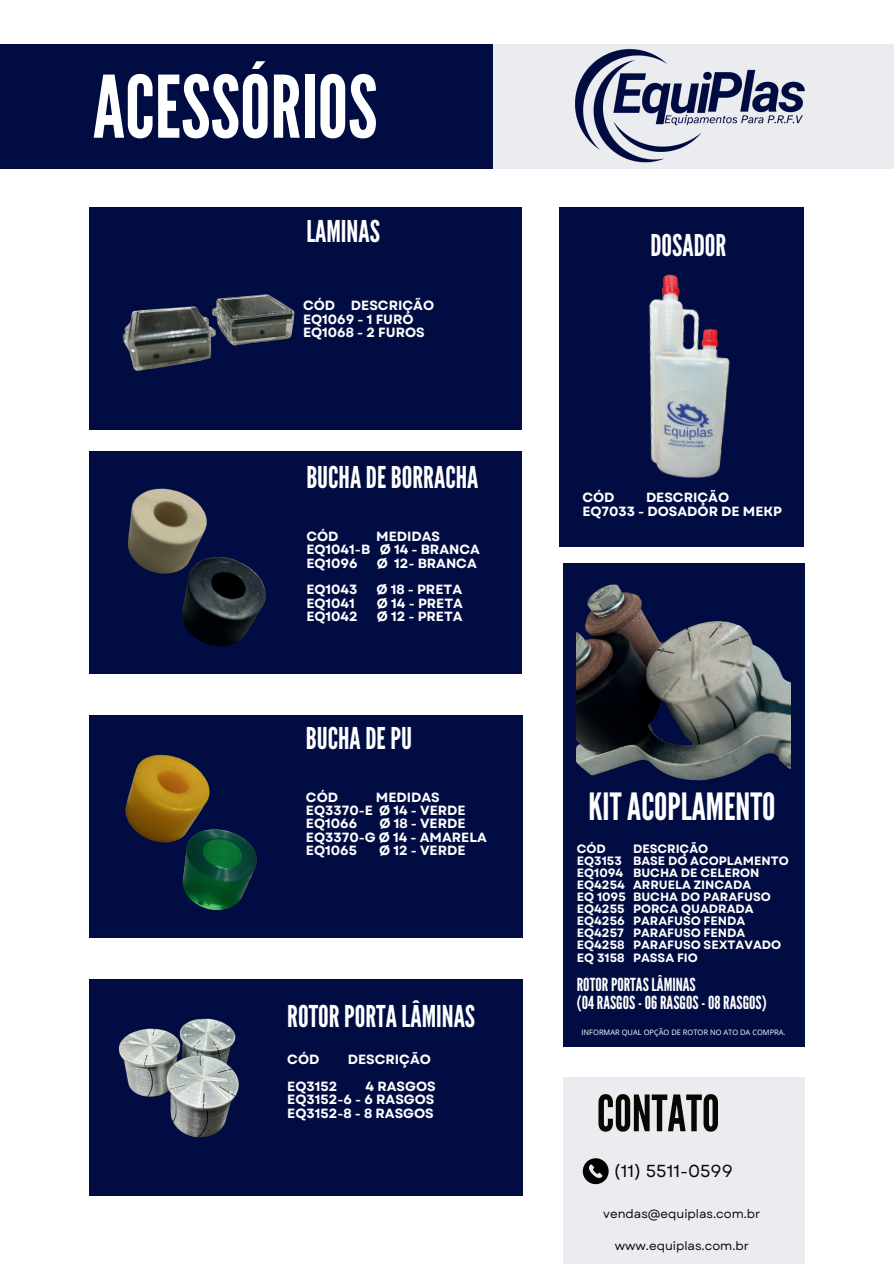
<style>
.page{position:relative;width:894px;height:1264px;background:#fff}
.page>*{position:absolute;margin:0;border:0;box-sizing:border-box;transform-origin:0 0}
.t1{font:85.95px "League Gothic";color:#fff}
.t2{font:49.95px "League Gothic";color:#080704}
.t3{font:37.5px "League Gothic";color:#fff}
.t4{font:30px "League Gothic";color:#fff}
.t5{font:18px/18px "League Gothic";color:#fff}
.t6{font:17.4px "Garet";color:#080704}
.t7{font:700 13.35px/13.4px "Garet";color:#fff}
.t8{font:700 12px/12px "Garet";color:#fff}
.t9{font:12px "Garet";color:#080704}
.t10{font:7.5px "Open Sans";color:#fff}
</style>
<div class="page">
<div style="left:0;top:44px;width:493px;height:124px;background:#000c42"></div>
<div style="left:493px;top:44px;width:400px;height:124px;background:#eaecef"></div>
<div style="left:89px;top:451px;width:433px;height:222px;background:#000c42"></div>
<div style="left:89px;top:715px;width:433px;height:223px;background:#000c42"></div>
<div style="left:89px;top:979px;width:433px;height:216px;background:#000c42"></div>
<div style="left:562px;top:1077px;width:242px;height:186px;background:#eaecef"></div>
<div style="left:562px;top:563px;width:242px;height:483px;background:#000c42"></div>
<svg style="left:582px;top:1158px;width:26px;height:26px"></svg>
<img style="left:576px;top:584px;width:214px;height:196px">
<div style="left:89px;top:207px;width:433px;height:223px;background:#000c42"></div>
<div style="left:559px;top:207px;width:245px;height:339px;background:#000c42"></div>
<img style="left:122px;top:294px;width:173px;height:77px">
<img style="left:128px;top:488px;width:79px;height:86px">
<img style="left:167px;top:546px;width:99px;height:101px">
<img style="left:125px;top:754px;width:85px;height:89px">
<img style="left:176px;top:821px;width:81px;height:89px">
<img style="left:118px;top:1018px;width:121px;height:120px">
<img style="left:649px;top:274px;width:81px;height:204px">
<img style="left:568px;top:49px;width:242px;height:120px">
<h1 class="t1" style="left:93px;top:56px;width:286px">ACESSÓRIOS</h1>
<h3 class="t4" style="left:306px;top:213px;width:75px">LAMINAS</h3>
<p class="t7" style="left:303px;top:299px;width:133px">CÓD DESCRIÇÃO<br>EQ1069 - 1 FURO<br>EQ1068 - 2 FUROS</p>
<h3 class="t4" style="left:306px;top:460px;width:173px">BUCHA DE BORRACHA</h3>
<p class="t7" style="left:306px;top:530px;width:34px">CÓD</p>
<p class="t7" style="left:306px;top:530px;width:175px;text-indent:70px">MEDIDAS<br>EQ1041-B Ø 14 - BRANCA<br>EQ1096</p>
<p class="t7" style="left:376px;top:557px;width:102px">Ø 12- BRANCA</p>
<p class="t7" style="left:306px;top:583px;width:53px">EQ1043</p>
<p class="t7" style="left:376px;top:583px;width:87px">Ø 18 - PRETA</p>
<p class="t7" style="left:306px;top:597px;width:50px">EQ1041</p>
<p class="t7" style="left:377px;top:597px;width:87px">Ø 14 - PRETA</p>
<p class="t7" style="left:306px;top:610px;width:53px">EQ1042</p>
<p class="t7" style="left:376px;top:610px;width:87px">Ø 12 - PRETA</p>
<h3 class="t4" style="left:306px;top:720px;width:108px">BUCHA DE PU</h3>
<p class="t7" style="left:306px;top:790px;width:34px">CÓD</p>
<p class="t7" style="left:306px;top:790px;width:161px;text-indent:70px">MEDIDAS<br>EQ3370-E Ø 14 - VERDE<br>EQ1066</p>
<p class="t7" style="left:306px;top:817px;width:182px;text-indent:73px">Ø 18 - VERDE<br>EQ3370-G Ø 14 - AMARELA<br>EQ1065</p>
<p class="t7" style="left:379px;top:844px;width:88px">Ø 12 - VERDE</p>
<h3 class="t4" style="left:287px;top:998px;width:189px">ROTOR PORTA LÂMINAS</h3>
<p class="t7" style="left:287px;top:1053px;width:34px">CÓD</p>
<p class="t7" style="left:347px;top:1053px;width:85px">DESCRIÇÃO</p>
<p class="t7" style="left:287px;top:1080px;width:52px">EQ3152</p>
<p class="t7" style="left:287px;top:1080px;width:150px;text-align:justify;text-indent:78px">4 RASGOS EQ3152-6 - 6 RASGOS EQ3152-8 - 8 RASGOS</p>
<h3 class="t4" style="left:650px;top:228px;width:77px">DOSADOR</h3>
<p class="t7" style="left:582px;top:491px;width:34px">CÓD</p>
<p class="t7" style="left:582px;top:491px;width:201px;text-indent:64px">DESCRIÇÃO<br>EQ7033 - DOSADOR DE MEKP</p>
<h3 class="t3" style="left:588px;top:784px;width:188px">KIT ACOPLAMENTO</h3>
<p class="t8" style="left:576px;top:843px;width:51px">CÓD<br>EQ3153<br>EQ1094<br>EQ4254<br>EQ 1095<br>EQ4255<br>EQ4256<br>EQ4257<br>EQ4258<br>EQ 3158</p>
<p class="t8" style="left:632px;top:843px;width:157px">DESCRIÇÃO<br>BASE DO ACOPLAMENTO<br>BUCHA DE CELERON<br>ARRUELA ZINCADA<br>BUCHA DO PARAFUSO<br>PORCA QUADRADA<br>PARAFUSO FENDA<br>PARAFUSO FENDA<br>PARAFUSO SEXTAVADO<br>PASSA FIO</p>
<h3 class="t5" style="left:576px;top:975px;width:191px">ROTOR PORTAS LÂMINAS<br>(04 RASGOS - 06 RASGOS - 08 RASGOS)</h3>
<p class="t10" style="left:581px;top:1026px;width:205px">INFORMAR QUAL OPÇÃO DE ROTOR NO ATO DA COMPRA.</p>
<h2 class="t2" style="left:596px;top:1083px;width:124px">CONTATO</h2>
<h3 class="t6" style="left:613px;top:1160px;width:121px">(11) 5511-0599</h3>
<p class="t9" style="left:603px;top:1205px;width:159px">vendas@equiplas.com.br</p>
<p class="t9" style="left:614px;top:1237px;width:136px">www.equiplas.com.br</p>
</div>
